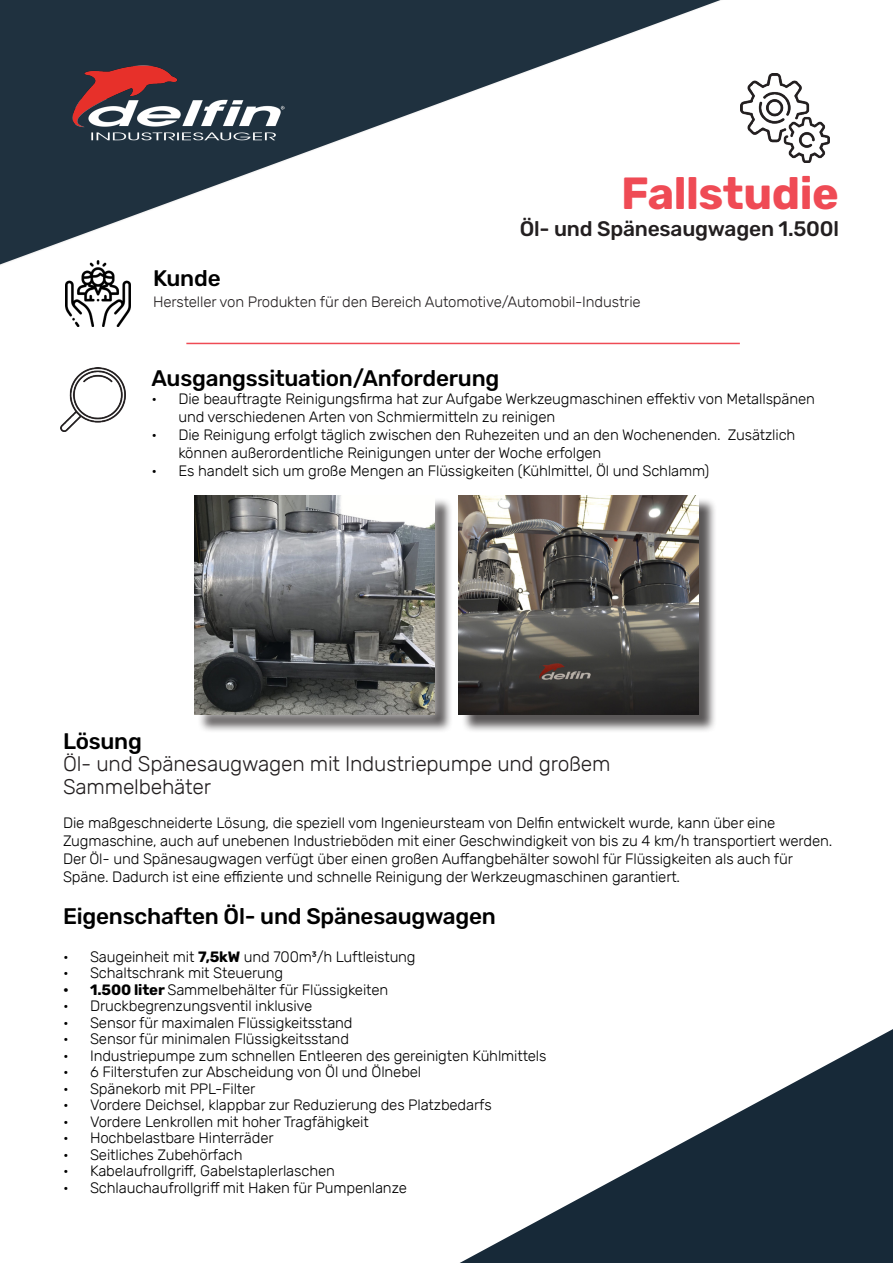
<style>
.page{position:relative;width:893px;height:1263px;background:#fff}
.page>*{position:absolute;margin:0;border:0;box-sizing:border-box;transform-origin:0 0}
.t1{font:700 45px "Rubik";letter-spacing:-.01em;color:#ef4b55}
.t2{font:500 22.5px "Rubik";letter-spacing:-.01em;color:#000}
.t3{font:300 21px/22.5px "Rubik";letter-spacing:-.01em;color:#231f20}
.t4{font:500 21px "Rubik";letter-spacing:-.01em;color:#231f20}
.t5{font:300 15px/18px "Rubik";letter-spacing:-.01em;color:#000}
.t6{font:300 15px "Rubik";letter-spacing:-.01em;color:#231f20}
.s1{font-weight:700}
</style>
<div class="page">
<svg style="left:460px;top:1029px;width:433px;height:234px"></svg>
<img style="left:65px;top:286px;width:65px;height:40px">
<img style="left:61px;top:367px;width:64px;height:64px">
<div style="left:197px;top:497px;width:256px;height:236px;background:#231f20;opacity:.75"></div>
<div style="left:185px;top:485px;width:259px;height:240px;background:#fff;opacity:.75"></div>
<img style="left:195px;top:495px;width:239px;height:220px">
<div style="left:461px;top:497px;width:256px;height:236px;background:#231f20;opacity:.75"></div>
<img style="left:459px;top:495px;width:239px;height:220px">
<svg style="left:0;top:0;width:720px;height:264px"></svg>
<hr style="left:186px;top:343px;width:554px;height:1px;background:#ef4b55">
<img style="left:72px;top:62px;width:213px;height:84px">
<p class="t1" style="left:621px;top:167px;width:219px">Fallstudie</p>
<p class="t4" style="left:520px;top:216px;width:321px">Öl- und Spänesaugwagen 1.500l</p>
<p class="t2" style="left:153px;top:265px;width:69px">Kunde</p>
<p class="t6" style="left:153px;top:294px;width:489px">Hersteller von Produkten für den Bereich Automotive/Automobil-Industrie</p>
<p class="t2" style="left:151px;top:365px;width:349px">Ausgangssituation/Anforderung</p>
<p class="t5" style="left:178px;top:390px;width:638px;text-indent:-27px">• Die beauftragte Reinigungsfirma hat zur Aufgabe Werkzeugmaschinen effektiv von Metallspänen und verschiedenen Arten von Schmiermitteln zu reinigen</p>
<p class="t5" style="left:178px;top:426px;width:619px;text-indent:-27px">• Die Reinigung erfolgt täglich zwischen den Ruhezeiten und an den Wochenenden. Zusätzlich können außerordentliche Reinigungen unter der Woche erfolgen</p>
<p class="t5" style="left:151px;top:462px;width:559px">• Es handelt sich um große Mengen an Flüssigkeiten (Kühlmittel, Öl und Schlamm)</p>
<p class="t2" style="left:63px;top:728px;width:80px">Lösung</p>
<p class="t3" style="left:63px;top:753px;width:549px">Öl- und Spänesaugwagen mit Industriepumpe und großem<br>Sammelbehäter</p>
<p class="t5" style="left:63px;top:814px;width:771px">Die maßgeschneiderte Lösung, die speziell vom Ingenieursteam von Delfin entwickelt wurde, kann über eine Zugmaschine, auch auf unebenen Industrieböden mit einer Geschwindigkeit von bis zu 4 km/h transportiert werden.<br>Der Öl- und Spänesaugwagen verfügt über einen großen Auffangbehälter sowohl für Flüssigkeiten als auch für Späne. Dadurch ist eine effiziente und schnelle Reinigung der Werkzeugmaschinen garantiert.</p>
<p class="t2" style="left:63px;top:904px;width:434px">Eigenschaften Öl- und Spänesaugwagen</p>
<p class="t5" style="left:63px;top:948px;width:354px">• Saugeinheit mit <span class="s1">7,5kW</span> und 700m³/h Luftleistung</p>
<p class="t5" style="left:63px;top:964px;width:222px">• Schaltschrank mit Steuerung</p>
<p class="t5" style="left:63px;top:981px;width:327px"><span class="s1">• 1.500 liter</span> Sammelbehälter für Flüssigkeiten</p>
<p class="t5" style="left:63px;top:997px;width:251px">• Druckbegrenzungsventil inklusive</p>
<p class="t5" style="left:63px;top:1014px;width:291px">• Sensor für maximalen Flüssigkeitsstand</p>
<p class="t5" style="left:63px;top:1030px;width:287px">• Sensor für minimalen Flüssigkeitsstand</p>
<p class="t5" style="left:63px;top:1047px;width:485px">• Industriepumpe zum schnellen Entleeren des gereinigten Kühlmittels</p>
<p class="t5" style="left:63px;top:1063px;width:360px">• 6 Filterstufen zur Abscheidung von Öl und Ölnebel</p>
<p class="t5" style="left:63px;top:1080px;width:194px">• Spänekorb mit PPL-Filter</p>
<p class="t5" style="left:63px;top:1096px;width:430px">• Vordere Deichsel, klappbar zur Reduzierung des Platzbedarfs</p>
<p class="t5" style="left:63px;top:1113px;width:307px">• Vordere Lenkrollen mit hoher Tragfähigkeit</p>
<p class="t5" style="left:63px;top:1129px;width:212px">• Hochbelastbare Hinterräder</p>
<p class="t5" style="left:63px;top:1146px;width:181px">• Seitliches Zubehörfach</p>
<p class="t5" style="left:63px;top:1162px;width:273px">• Kabelaufrollgriff, Gabelstaplerlaschen</p>
<p class="t5" style="left:63px;top:1179px;width:345px">• Schlauchaufrollgriff mit Haken für Pumpenlanze</p>
</div>
